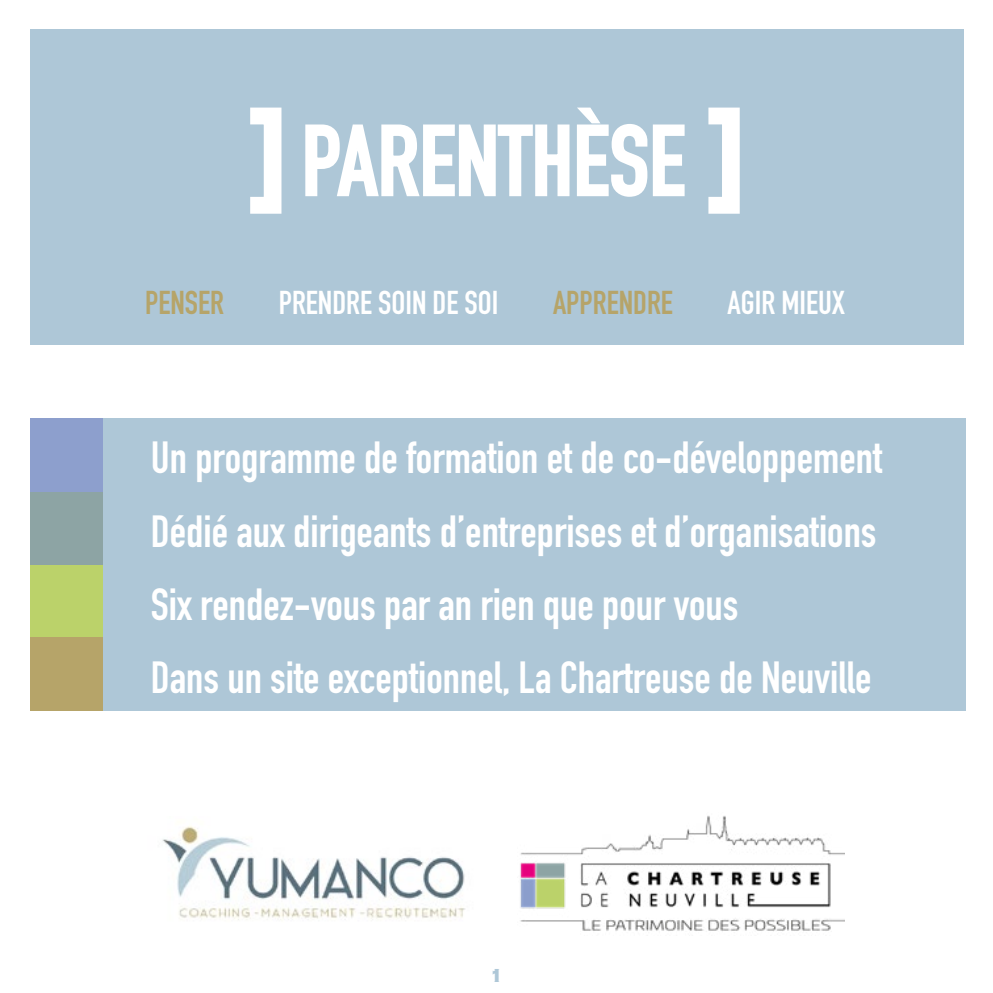
<style>
.page{position:relative;width:993px;height:993px;background:#fff}
.page>*{position:absolute;margin:0;border:0;box-sizing:border-box;transform-origin:0 0}
.t1{font:44.27px/73.3px "DIN Engschrift LT Pro";color:#fff}
.t2{font:32.55px "DIN Engschrift LT Pro";color:#fff}
.t3{font:32.55px "DIN Engschrift LT Pro";color:#b6a469}
.t4{font:700 24.5px "Copperplate";color:#aec7d7}
</style>
<div class="page">
<div style="left:102px;top:418px;width:863px;height:292px;background:#aec7d7"></div>
<div style="left:30px;top:564px;width:72px;height:73px;background:#bbd26a"></div>
<div style="left:30px;top:491px;width:72px;height:73px;background:#8da4a4"></div>
<div style="left:30px;top:418px;width:72px;height:73px;background:#8d9fcd"></div>
<div style="left:30px;top:637px;width:72px;height:73px;background:#b6a469"></div>
<div style="left:30px;top:30px;width:932px;height:315px;background:#aec7d7"></div>
<img style="left:520px;top:815px;width:324px;height:116px">
<img style="left:162px;top:826px;width:303px;height:94px">
<svg style="left:708px;top:107px;width:32px;height:107px"></svg>
<svg style="left:250px;top:107px;width:32px;height:107px"></svg>
<svg style="left:305px;top:107px;width:380px;height:90px"></svg>
<p class="t3" style="left:145px;top:284px;width:80px">PENSER</p>
<p class="t2" style="left:279px;top:284px;width:221px">PRENDRE SOIN DE SOI</p>
<p class="t3" style="left:553px;top:284px;width:121px">APPRENDRE</p>
<p class="t2" style="left:727px;top:284px;width:119px">AGIR MIEUX</p>
<p class="t1" style="left:151px;top:421px;width:732px">Un programme de formation et de co-développement</p>
<p class="t1" style="left:151px;top:494px;width:727px">Dédié aux dirigeants d’entreprises et d’organisations<br>Six rendez-vous par an rien que pour vous</p>
<p class="t1" style="left:151px;top:641px;width:721px">Dans un site exceptionnel, La Chartreuse de Neuville</p>
<p class="t4" style="left:489px;top:958px;width:16px">1</p>
</div>
